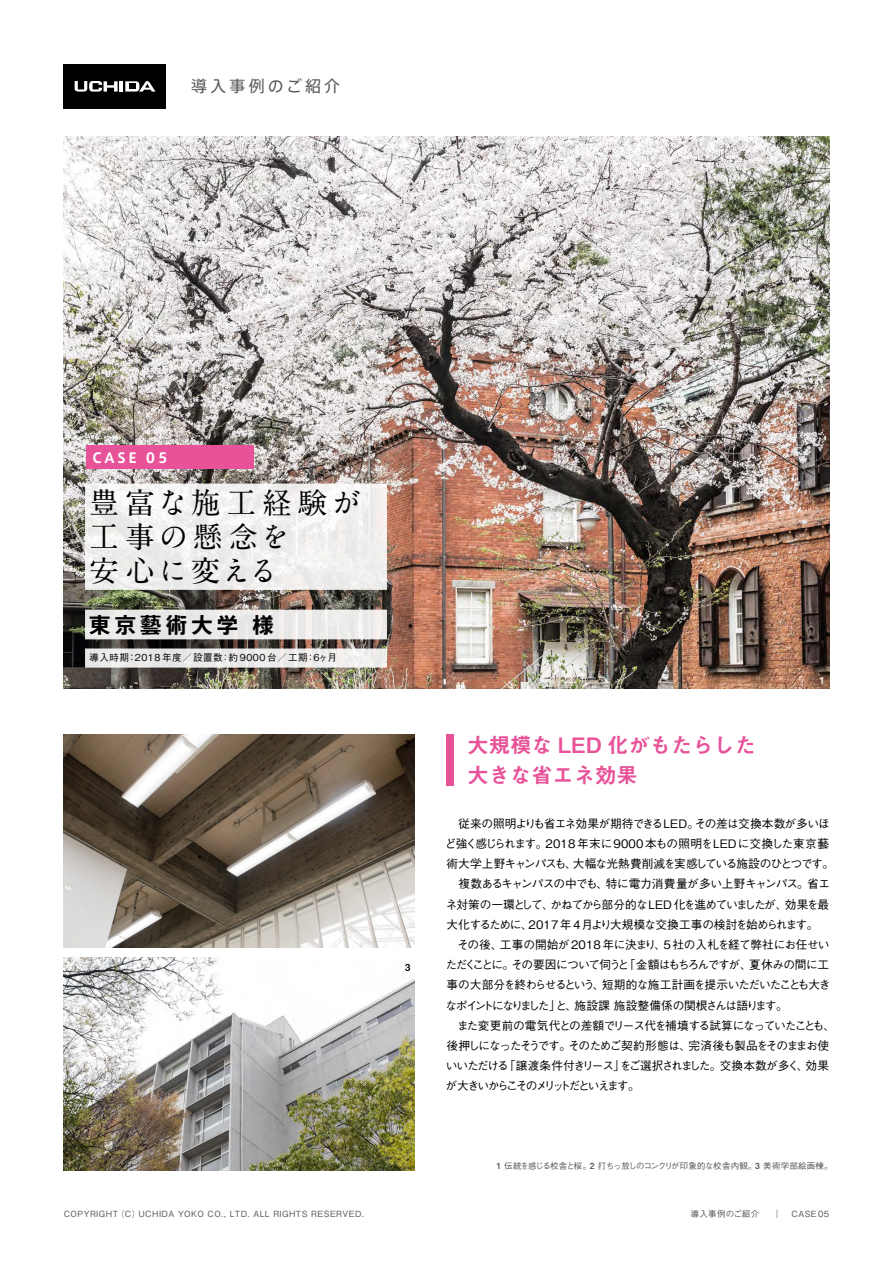
<style>
.page{position:relative;width:893px;height:1263px;background:#fff}
.page>*{position:absolute;margin:0;border:0;box-sizing:border-box;transform-origin:0 0}
.t1{font:700 29.7px/34px "A1 Mincho Std";letter-spacing:.14em;color:#000}
.t2{font:21.3px/29.7px "Midashi Go Pr 5 MB31";color:#e85298}
.t3{font:700 21.3px "Axis Std";letter-spacing:.2em;color:#000}
.t4{font:15.9px "Axis Std";letter-spacing:.2em;color:#595757}
.t5{font:700 13.8px "Axis Std";letter-spacing:.2em;color:#fff}
.t6{font:500 11.7px/20.2px "Gothic BBB Pr 5";letter-spacing:-.075em;color:#000}
.t7{font:500 9.6px "Gothic BBB Pr 5";letter-spacing:.05em;color:#000}
.t8{font:9.6px "Midashi Go Pr 5 MB31";color:#000}
.t9{font:9.6px "Midashi Go Pr 5 MB31";color:#fff}
.t10{font:500 8.55px "Gothic BBB Pr 5";letter-spacing:.05em;color:#595757}
.t11{font:500 8.55px "Gothic BBB Pr 5";letter-spacing:-.06em;color:#595757}
.s1{font-family:"Midashi Go Pr 5 MB31";font-weight:400}
</style>
<div class="page">
<img style="left:64px;top:136px;width:765px;height:553px">
<div style="left:64px;top:64px;width:102px;height:44px;background:#000"></div>
<svg style="left:75px;top:81px;width:80px;height:11px"></svg>
<div style="left:86px;top:446px;width:168px;height:23px;background:#e85298"></div>
<svg style="left:83px;top:607px;width:305px;height:34px;background:#d5d3d2"></svg>
<svg style="left:83px;top:481px;width:305px;height:110px"></svg>
<svg style="left:84px;top:647px;width:304px;height:22px;background:#d6d4d2"></svg>
<div style="left:446px;top:735px;width:8px;height:51px;background:#e85298"></div>
<img style="left:64px;top:735px;width:351px;height:212px">
<img style="left:64px;top:958px;width:351px;height:212px">
<h3 class="t4" style="left:191px;top:74px;width:150px">導入事例のご紹介</h3>
<p class="t5" style="left:92px;top:447px;width:76px">CASE 05</p>
<h1 class="t1" style="left:89px;top:482px;width:274px">豊富な施工経験が工事の懸念を<br>安心に変える</h1>
<h2 class="t3" style="left:89px;top:608px;width:186px">東京藝術大学 様</h2>
<p class="t7" style="left:89px;top:650px;width:249px">導入時期：2018 年度／設置数：約 9000 台／工期：６ヶ月</p>
<p class="t8" style="left:405px;top:736px;width:7px">2</p>
<p class="t8" style="left:405px;top:959px;width:7px">3</p>
<h2 class="t2" style="left:468px;top:729px;width:290px">大規模な LED 化がもたらした大きな省エネ効果</h2>
<p class="t9" style="left:820px;top:672px;width:7px">1</p>
<p class="t6" style="left:445px;top:812px;width:392px">　従来の照明よりも省エネ効果が期待できるLED。その差は交換本数が多いほど強く感じられます。2018年末に9000本もの照明をLEDに交換した東京藝術大学上野キャンパスも、大幅な光熱費削減を実感している施設のひとつです。　複数あるキャンパスの中でも、特に電力消費量が多い上野キャンパス。省エネ対策の一環として、かねてから部分的なLED 化を進めていましたが、効果を最大化するために、2017 年 4月より大規模な交換工事の検討を始められます。<br>　その後、工事の開始が2018 年に決まり、5 社の入札を経て弊社にお任せいただくことに。その要因について伺うと「金額はもちろんですが、夏休みの間に工事の大部分を終わらせるという、短期的な施工計画を提示いただいたことも大きなポイントになりました」と、施設課 施設整備係の関根さんは語ります。<br>　また変更前の電気代との差額でリース代を補填する試算になっていたことも、後押しになったそうです。そのためご契約形態は、完済後も製品をそのままお使いいただける「譲渡条件付きリース」をご選択されました。交換本数が多く、効果が大きいからこそのメリットだといえます。</p>
<p class="t11" style="left:496px;top:1159px;width:338px"><span class="s1">1</span> 伝統を感じる校舎と桜。<span class="s1">2</span> 打ちっ放しのコンクリが印象的な校舎内観。<span class="s1">3</span> 美術学部絵画棟。</p>
<p class="t10" style="left:64px;top:1207px;width:302px">COPYRIGHT (C) UCHIDA YOKO CO., LTD. ALL RIGHTS RESERVED.</p>
<p class="t10" style="left:690px;top:1207px;width:71px">導入事例のご紹介</p>
<p class="t10" style="left:773px;top:1207px;width:58px">｜ CASE05</p>
</div>
